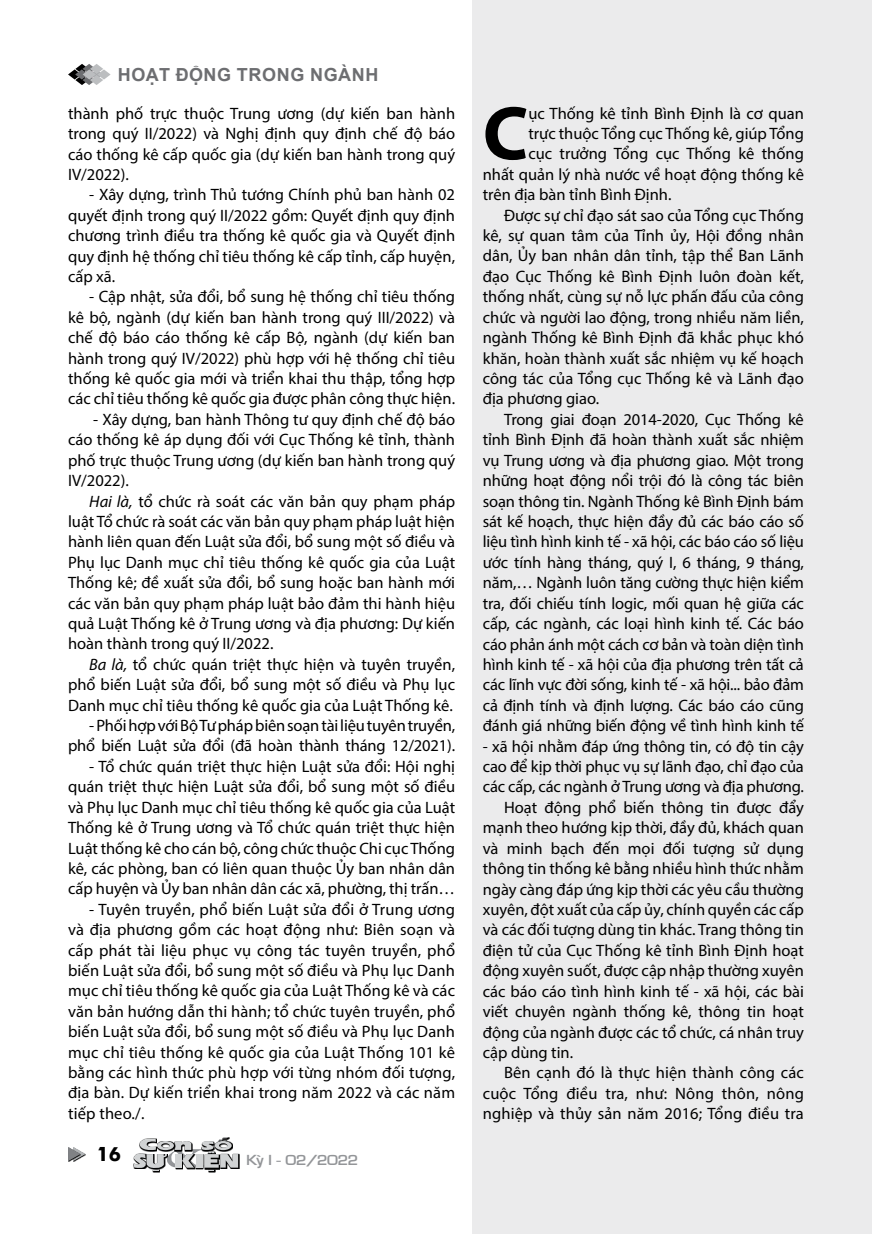
<style>
.page{position:relative;width:872px;height:1234px;background:#fff}
.page>*{position:absolute;margin:0;border:0;box-sizing:border-box;transform-origin:0 0}
.t1{font:700 76.65px "Myriad Pro";color:#000}
.t2{font:700 19.5px "Futura";color:#000}
.t3{font:700 18px "Arial";letter-spacing:.035em;color:#6d6e71}
.t4{font:16.5px/20.4px "Myriad Pro";color:#000;text-align:justify}
.t5{font:13.5px "VNI Eurasia Bold";color:#939598;scale:1.1 1}
.s1{font-style:italic}
</style>
<div class="page">
<div style="left:472px;top:0;width:400px;height:1233px;background:#ebebec"></div>
<svg style="left:68px;top:64px;width:43px;height:21px"></svg>
<svg style="left:68px;top:1147px;width:17px;height:13px"></svg>
<svg style="left:238px;top:1153px;width:1px;height:15px"></svg>
<svg style="left:133px;top:1137px;width:105px;height:34px"></svg>
<p class="t3" style="left:118px;top:62px;width:262px">HOẠT ĐỘNG TRONG NGÀNH</p>
<p class="t4" style="left:68px;top:103px;width:388px">thành phố trực thuộc Trung ương (dự kiến ban hành trong quý II/2022) và Nghị định quy định chế độ báo cáo thống kê cấp quốc gia (dự kiến ban hành trong quý IV/2022).</p>
<p class="t4" style="left:68px;top:184px;width:388px;text-indent:21px">- Xây dựng, trình Thủ tướng Chính phủ ban hành 02 quyết định trong quý II/2022 gồm: Quyết định quy định chương trình điều tra thống kê quốc gia và Quyết định quy định hệ thống chỉ tiêu thống kê cấp tỉnh, cấp huyện, cấp xã.</p>
<p class="t4" style="left:68px;top:286px;width:388px;text-indent:21px">- Cập nhật, sửa đổi, bổ sung hệ thống chỉ tiêu thống kê bộ, ngành (dự kiến ban hành trong quý III/2022) và chế độ báo cáo thống kê cấp Bộ, ngành (dự kiến ban hành trong quý IV/2022) phù hợp với hệ thống chỉ tiêu thống kê quốc gia mới và triển khai thu thập, tổng hợp các chỉ tiêu thống kê quốc gia được phân công thực hiện.</p>
<p class="t4" style="left:68px;top:409px;width:388px;text-indent:25px">- Xây dựng, ban hành Thông tư quy định chế độ báo cáo thống kê áp dụng đối với Cục Thống kê tỉnh, thành phố trực thuộc Trung ương (dự kiến ban hành trong quý IV/2022).</p>
<p class="t4" style="left:68px;top:490px;width:388px;text-indent:21px"><span class="s1">Hai là,</span> tổ chức rà soát các văn bản quy phạm pháp luật Tổ chức rà soát các văn bản quy phạm pháp luật hiện hành liên quan đến Luật sửa đổi, bổ sung một số điều và Phụ lục Danh mục chỉ tiêu thống kê quốc gia của Luật Thống kê; đề xuất sửa đổi, bổ sung hoặc ban hành mới các văn bản quy phạm pháp luật bảo đảm thi hành hiệu quả Luật Thống kê ở Trung ương và địa phương: Dự kiến hoàn thành trong quý II/2022.</p>
<p class="t4" style="left:68px;top:653px;width:388px;text-indent:21px"><span class="s1">Ba là,</span> tổ chức quán triệt thực hiện và tuyên truyền, phổ biến Luật sửa đổi, bổ sung một số điều và Phụ lục Danh mục chỉ tiêu thống kê quốc gia của Luật Thống kê.</p>
<p class="t4" style="left:68px;top:715px;width:388px;text-align:right">- Phối hợp với Bộ Tư pháp biên soạn tài liệu tuyên truyền, phổ biến Luật sửa đổi (đã hoàn thành tháng 12/2021).</p>
<p class="t4" style="left:68px;top:755px;width:388px;text-indent:21px">- Tổ chức quán triệt thực hiện Luật sửa đổi: Hội nghị quán triệt thực hiện Luật sửa đổi, bổ sung một số điều và Phụ lục Danh mục chỉ tiêu thống kê quốc gia của Luật Thống kê ở Trung ương và Tổ chức quán triệt thực hiện Luật thống kê cho cán bộ, công chức thuộc Chi cục Thống kê, các phòng, ban có liên quan thuộc Ủy ban nhân dân cấp huyện và Ủy ban nhân dân các xã, phường, thị trấn…</p>
<p class="t4" style="left:68px;top:898px;width:389px;text-indent:21px">- Tuyên truyền, phổ biến Luật sửa đổi ở Trung ương và địa phương gồm các hoạt động như: Biên soạn và cấp phát tài liệu phục vụ công tác tuyên truyền, phổ biến Luật sửa đổi, bổ sung một số điều và Phụ lục Danh mục chỉ tiêu thống kê quốc gia của Luật Thống kê và các văn bản hướng dẫn thi hành; tổ chức tuyên truyền, phổ biến Luật sửa đổi, bổ sung một số điều và Phụ lục Danh mục chỉ tiêu thống kê quốc gia của Luật Thống 101 kê bằng các hình thức phù hợp với từng nhóm đối tượng, địa bàn. Dự kiến triển khai trong năm 2022 và các năm tiếp theo./.</p>
<p class="t2" style="left:97px;top:1139px;width:26px">16</p>
<p class="t5" style="left:247px;top:1150px;width:103px">KyøI - 02/2022</p>
<h1 class="t1" style="left:483px;top:83px;width:47px">C</h1>
<p class="t4" style="left:528px;top:103px;width:277px">ục Thống kê tỉnh Bình Định là cơ quan</p>
<p class="t4" style="left:528px;top:123px;width:277px">trực thuộc Tổng cục Thống kê, giúp Tổng</p>
<p class="t4" style="left:528px;top:143px;width:277px">cục trưởng Tổng cục Thống kê thống</p>
<p class="t4" style="left:483px;top:164px;width:323px">nhất quản lý nhà nước về hoạt động thống kê</p>
<p class="t4" style="left:483px;top:184px;width:190px">trên địa bàn tỉnh Bình Định.</p>
<p class="t4" style="left:504px;top:204px;width:301px">Được sự chỉ đạo sát sao của Tổng cục Thống</p>
<p class="t4" style="left:483px;top:225px;width:323px">kê, sự quan tâm của Tỉnh ủy, Hội đồng nhân</p>
<p class="t4" style="left:483px;top:245px;width:323px">dân, Ủy ban nhân dân tỉnh, tập thể Ban Lãnh</p>
<p class="t4" style="left:483px;top:266px;width:322px">đạo Cục Thống kê Bình Định luôn đoàn kết,</p>
<p class="t4" style="left:483px;top:286px;width:323px">thống nhất, cùng sự nỗ lực phấn đấu của công</p>
<p class="t4" style="left:483px;top:306px;width:323px">chức và người lao động, trong nhiều năm liền,</p>
<p class="t4" style="left:483px;top:327px;width:322px">ngành Thống kê Bình Định đã khắc phục khó</p>
<p class="t4" style="left:483px;top:347px;width:323px">khăn, hoàn thành xuất sắc nhiệm vụ kế hoạch</p>
<p class="t4" style="left:483px;top:368px;width:323px">công tác của Tổng cục Thống kê và Lãnh đạo</p>
<p class="t4" style="left:483px;top:388px;width:118px">địa phương giao.</p>
<p class="t4" style="left:504px;top:409px;width:301px">Trong giai đoạn 2014-2020, Cục Thống kê</p>
<p class="t4" style="left:483px;top:429px;width:323px">tỉnh Bình Định đã hoàn thành xuất sắc nhiệm</p>
<p class="t4" style="left:483px;top:449px;width:323px">vụ Trung ương và địa phương giao. Một trong</p>
<p class="t4" style="left:483px;top:470px;width:323px">những hoạt động nổi trội đó là công tác biên</p>
<p class="t4" style="left:483px;top:490px;width:323px">soạn thông tin. Ngành Thống kê Bình Định bám</p>
<p class="t4" style="left:483px;top:511px;width:323px">sát kế hoạch, thực hiện đầy đủ các báo cáo số</p>
<p class="t4" style="left:483px;top:531px;width:323px">liệu tình hình kinh tế - xã hội, các báo cáo số liệu</p>
<p class="t4" style="left:483px;top:551px;width:323px">ước tính hàng tháng, quý I, 6 tháng, 9 tháng,</p>
<p class="t4" style="left:483px;top:572px;width:322px">năm,… Ngành luôn tăng cường thực hiện kiểm</p>
<p class="t4" style="left:483px;top:592px;width:323px">tra, đối chiếu tính logic, mối quan hệ giữa các</p>
<p class="t4" style="left:483px;top:613px;width:323px">cấp, các ngành, các loại hình kinh tế. Các báo</p>
<p class="t4" style="left:483px;top:633px;width:323px">cáo phản ánh một cách cơ bản và toàn diện tình</p>
<p class="t4" style="left:483px;top:653px;width:323px">hình kinh tế - xã hội của địa phương trên tất cả</p>
<p class="t4" style="left:483px;top:674px;width:323px">các lĩnh vực đời sống, kinh tế - xã hội... bảo đảm</p>
<p class="t4" style="left:483px;top:694px;width:323px">cả định tính và định lượng. Các báo cáo cũng</p>
<p class="t4" style="left:483px;top:715px;width:323px">đánh giá những biến động về tình hình kinh tế</p>
<p class="t4" style="left:483px;top:735px;width:322px">- xã hội nhằm đáp ứng thông tin, có độ tin cậy</p>
<p class="t4" style="left:483px;top:755px;width:323px">cao để kịp thời phục vụ sự lãnh đạo, chỉ đạo của</p>
<p class="t4" style="left:483px;top:776px;width:323px">các cấp, các ngành ở Trung ương và địa phương.</p>
<p class="t4" style="left:504px;top:796px;width:301px">Hoạt động phổ biến thông tin được đẩy</p>
<p class="t4" style="left:483px;top:817px;width:323px">mạnh theo hướng kịp thời, đầy đủ, khách quan</p>
<p class="t4" style="left:483px;top:837px;width:323px">và minh bạch đến mọi đối tượng sử dụng</p>
<p class="t4" style="left:483px;top:858px;width:323px">thông tin thống kê bằng nhiều hình thức nhằm</p>
<p class="t4" style="left:483px;top:878px;width:323px">ngày càng đáp ứng kịp thời các yêu cầu thường</p>
<p class="t4" style="left:483px;top:898px;width:323px">xuyên, đột xuất của cấp ủy, chính quyền các cấp</p>
<p class="t4" style="left:483px;top:919px;width:323px">và các đối tượng dùng tin khác. Trang thông tin</p>
<p class="t4" style="left:483px;top:939px;width:323px">điện tử của Cục Thống kê tỉnh Bình Định hoạt</p>
<p class="t4" style="left:483px;top:960px;width:323px">động xuyên suốt, được cập nhập thường xuyên</p>
<p class="t4" style="left:483px;top:980px;width:323px">các báo cáo tình hình kinh tế - xã hội, các bài</p>
<p class="t4" style="left:483px;top:1000px;width:323px">viết chuyên ngành thống kê, thông tin hoạt</p>
<p class="t4" style="left:483px;top:1021px;width:323px">động của ngành được các tổ chức, cá nhân truy</p>
<p class="t4" style="left:483px;top:1041px;width:92px">cập dùng tin.</p>
<p class="t4" style="left:504px;top:1062px;width:301px">Bên cạnh đó là thực hiện thành công các</p>
<p class="t4" style="left:483px;top:1082px;width:323px">cuộc Tổng điều tra, như: Nông thôn, nông</p>
<p class="t4" style="left:483px;top:1102px;width:322px">nghiệp và thủy sản năm 2016; Tổng điều tra</p>
</div>
